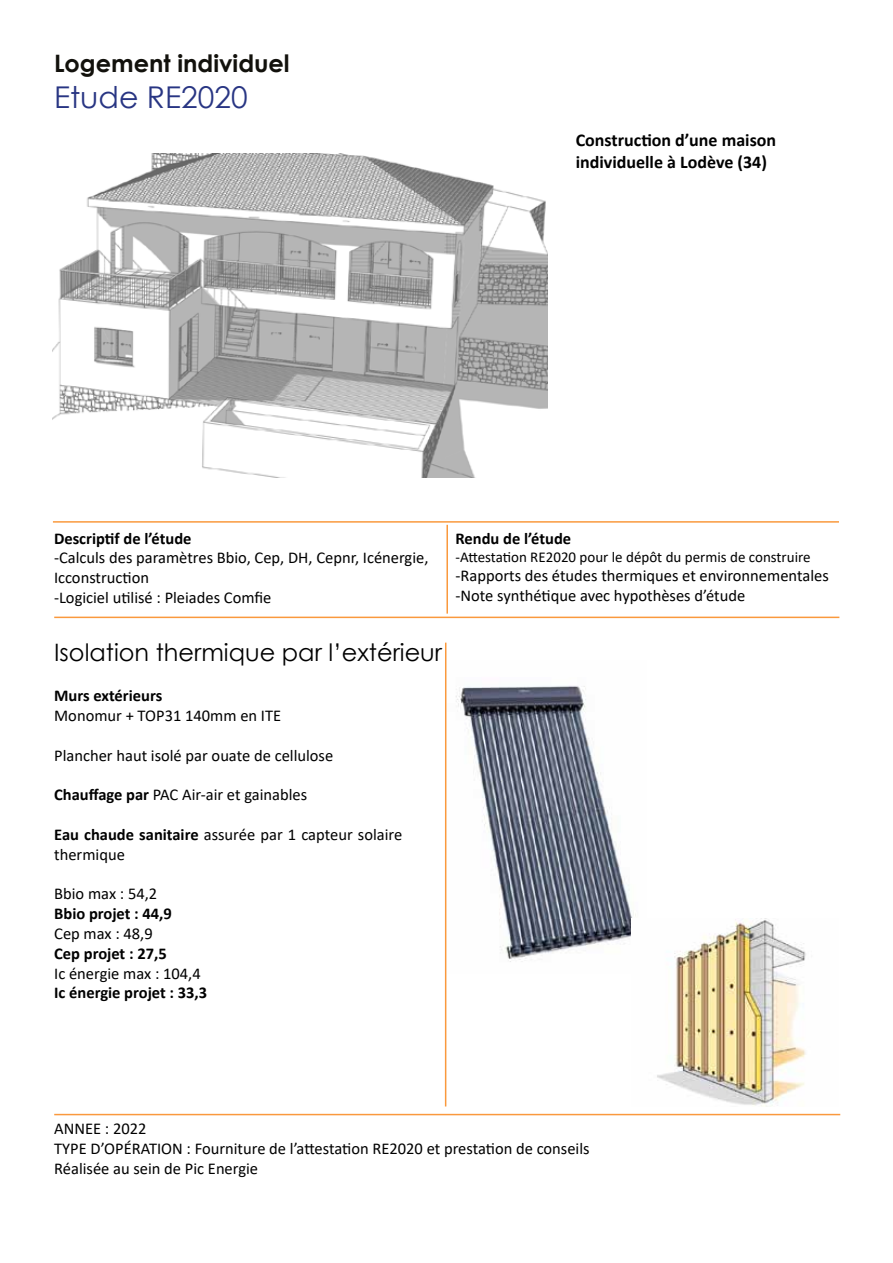
<style>
.page{position:relative;width:893px;height:1263px;background:#fff}
.page>*{position:absolute;margin:0;border:0;box-sizing:border-box;transform-origin:0 0}
.t1{font:30px "Century Gothic";color:#283583}
.t2{font:24px "Century Gothic";color:#000}
.t3{font:700 24px "Century Gothic";color:#12110c}
.t4{font:700 18px/21.6px "Calibri";color:#000}
.t5{font:16.5px/19.8px "Calibri";color:#000}
.t6{font:700 16.5px "Calibri";color:#000}
.t7{font:15px "Calibri";color:#000}
.s1{font-weight:700}
</style>
<div class="page">
<hr style="left:54px;top:617px;width:785px;height:1px;background:#fa993d">
<hr style="left:445px;top:643px;width:1px;height:463px;background:#fa993d">
<hr style="left:53px;top:521px;width:786px;height:2px;background:#fa993d">
<hr style="left:54px;top:1114px;width:786px;height:1px;background:#fa993d">
<hr style="left:446px;top:525px;width:2px;height:89px;background:#fa993d">
<img style="left:53px;top:153px;width:494px;height:325px">
<img style="left:456px;top:686px;width:180px;height:276px">
<img style="left:632px;top:918px;width:174px;height:188px">
<h2 class="t3" style="left:54px;top:45px;width:237px">Logement individuel</h2>
<h1 class="t1" style="left:54px;top:76px;width:195px">Etude RE2020</h1>
<p class="t4" style="left:576px;top:129px;width:202px">Construction d’une maison individuelle à Lodève (34)</p>
<p class="t6" style="left:54px;top:526px;width:139px">Descriptif de l’étude</p>
<p class="t5" style="left:54px;top:548px;width:376px">-Calculs des paramètres Bbio, Cep, DH, Cepnr, Icénergie,<br>Icconstruction<br>-Logiciel utilisé : Pleiades Comfie</p>
<p class="t6" style="left:455px;top:526px;width:117px">Rendu de l’étude</p>
<p class="t7" style="left:455px;top:546px;width:357px">-Attestation RE2020 pour le dépôt du permis de construire</p>
<p class="t5" style="left:455px;top:566px;width:375px">-Rapports des études thermiques et environnementales -Note synthétique avec hypothèses d’étude</p>
<h2 class="t2" style="left:54px;top:635px;width:389px">Isolation thermique par l’extérieur</h2>
<p class="t6" style="left:54px;top:684px;width:110px">Murs extérieurs</p>
<p class="t5" style="left:54px;top:705px;width:228px">Monomur + TOP31 140mm en ITE</p>
<p class="t5" style="left:54px;top:745px;width:281px">Plancher haut isolé par ouate de cellulose</p>
<p class="t5" style="left:54px;top:784px;width:254px"><span class="s1">Chauffage par</span> PAC Air-air et gainables</p>
<p class="t5" style="left:54px;top:824px;width:350px"><span class="s1">Eau chaude sanitaire</span> assurée par 1 capteur solaire thermique</p>
<p class="t5" style="left:54px;top:883px;width:105px">Bbio max : 54,2</p>
<p class="t6" style="left:54px;top:902px;width:119px">Bbio projet : 44,9</p>
<p class="t5" style="left:54px;top:923px;width:100px">Cep max : 48,9</p>
<p class="t6" style="left:54px;top:941px;width:114px">Cep projet : 27,5</p>
<p class="t5" style="left:54px;top:963px;width:148px">Ic énergie max : 104,4</p>
<p class="t6" style="left:54px;top:981px;width:154px">Ic énergie projet : 33,3</p>
<p class="t5" style="left:54px;top:1118px;width:537px">ANNEE : 2022<br>TYPE D’OPÉRATION : Fourniture de l’attestation RE2020 et prestation de conseils<br>Réalisée au sein de Pic Energie</p>
</div>
